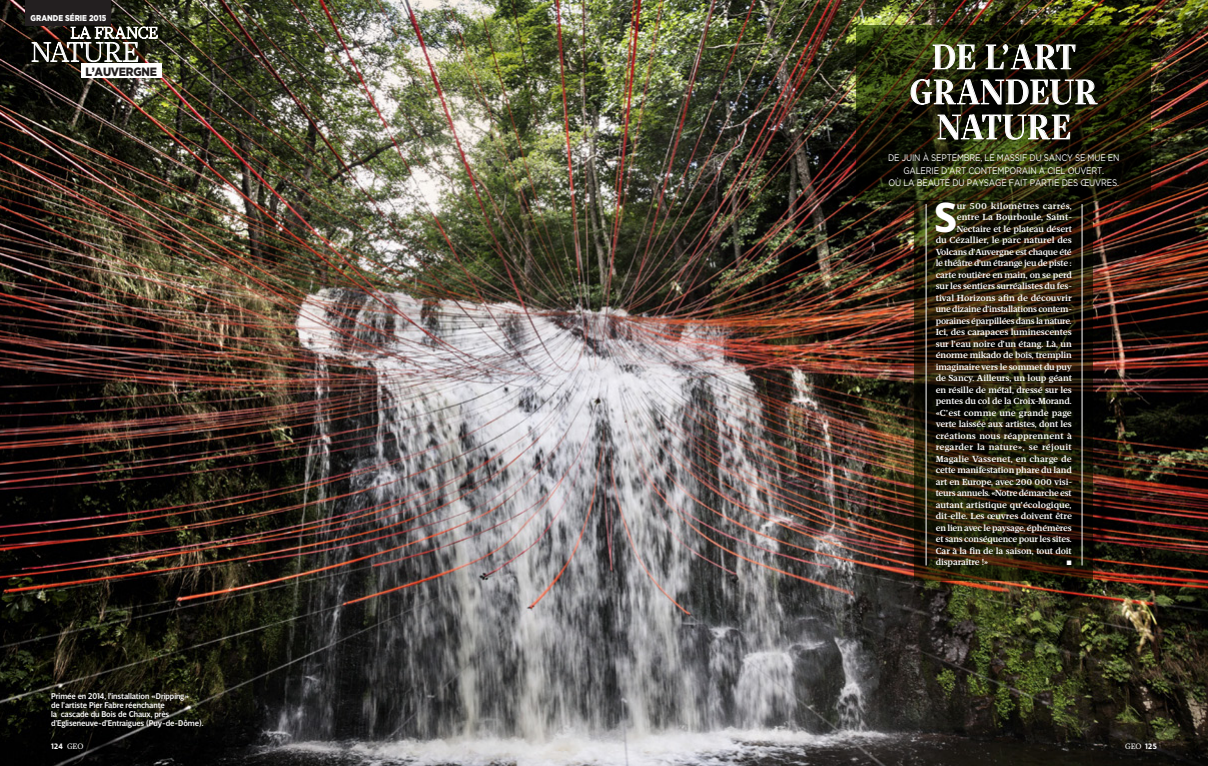
<style>
.page{position:relative;width:1208px;height:766px;background:#fff}
.page>*{position:absolute;margin:0;border:0;box-sizing:border-box;transform-origin:0 0}
.TEXTE_LEADER_NB{font:700 42.8px "Velino Sans";color:#fff}
.TITRE_DOUBLE{font:500 35px/35px "Mafra Display";letter-spacing:.03em;color:#fff;text-align:center;scale:.9 1}
.TÉTIÈRE__NATURE__TOU{font:300 27.5px "Mafra Display";letter-spacing:-.01em;color:#fff}
.TÉTIÈRE_REGION_TOURN{font:900 12px "Gotham";letter-spacing:-.02em;color:#231f20;scale:.9 1}
.CHAPO_SUJET_DOUBLE{font:9.5px/12.5px "Gotham";letter-spacing:-.02em;color:#fff;text-align:center;scale:.85 1}
.TEXTE_LEADER_NB-2{font:500 9px "Mafra";letter-spacing:-.015em;color:#fff}
.TEXTE_LEADER_NB-3{font:500 9px "Mafra";letter-spacing:.005em;color:#fff}
.TEXTE_LEADER_NB-4{font:500 9px "Mafra";letter-spacing:.025em;color:#fff}
.TEXTE_LEADER_NB-5{font:500 9px "Mafra";letter-spacing:.01em;color:#fff}
.TEXTE_LEADER_NB-6{font:500 9px "Mafra";letter-spacing:.02em;color:#fff}
.LEGENDE_MEDIUM_NB{font:500 8.5px/9px "Velino Sans";letter-spacing:-.01em;color:#fff}
.TÉTIÈRE_GRANDE_SERIE{font:900 8.5px "Gotham";color:#fff;scale:.85 1}
.ROULETTE{font:700 8px "Velino Sans";color:#fff}
.ROULETTE-2{font:8px "Mafra";color:#fff}
.TEXTE_LEADER_NB-7{font:6.5px "European Pi Three";color:#fff}
.s1{font-family:"Mafra";font-weight:400}
.s2{font-family:"Velino Sans";font-weight:700}
</style>
<div class="page">
<img style="left:0;top:0;width:1208px;height:765px">
<svg style="left:856px;top:26px;width:295px;height:175px;background:#202309"></svg>
<svg style="left:932px;top:44px;width:43px;height:26px"></svg>
<svg style="left:985px;top:42px;width:91px;height:28px;background:#3e3e34"></svg>
<svg style="left:910px;top:77px;width:188px;height:28px;background:#434239"></svg>
<img style="left:937px;top:112px;width:133px;height:28px">
<svg style="left:914px;top:201px;width:179px;height:380px;background:#1f1808"></svg>
<hr style="left:926px;top:204px;width:1px;height:361px;background:#fff">
<hr style="left:1081px;top:204px;width:1px;height:361px;background:#fff">
<div style="left:26px;top:0;width:85px;height:26px;background:#231f20"></div>
<svg style="left:158px;top:26px;width:4px;height:14px"></svg>
<svg style="left:26px;top:40px;width:119px;height:24px"></svg>
<img style="left:32px;top:26px;width:126px;height:36px">
<div style="left:81px;top:64px;width:81px;height:14px;background:#fff"></div>
<p class="TÉTIÈRE_GRANDE_SERIE" style="left:31px;top:12px;width:91px">GRANDE SÉRIE 2015</p>
<p class="TÉTIÈRE__NATURE__TOU" style="left:31px;top:35px;width:109px">NATURE</p>
<p class="TÉTIÈRE_REGION_TOURN" style="left:85px;top:63px;width:81px">L’AUVERGNE</p>
<p class="LEGENDE_MEDIUM_NB" style="left:51px;top:691px;width:154px">Primée en 2014, l’installation «Dripping»<br>de l’artiste Pier Fabre réenchante<br>la cascade du Bois de Chaux, près d’Egliseneuve-d’Entraigues (Puy-de-Dôme).</p>
<p class="TITRE_DOUBLE" style="left:910px;top:39px;width:210px">DE L’ART<br>GRANDEUR<br>NATURE</p>
<p class="CHAPO_SUJET_DOUBLE" style="left:888px;top:151px;width:274px">DE JUIN À SEPTEMBRE, LE MASSIF DU SANCY SE MUE EN<br>GALERIE D’ART CONTEMPORAIN À CIEL OUVERT.<br>OÙ LA BEAUTÉ DU PAYSAGE FAIT PARTIE DES ŒUVRES.</p>
<p class="TEXTE_LEADER_NB" style="left:933px;top:190px;width:25px">S</p>
<p class="TEXTE_LEADER_NB-6" style="left:956px;top:200px;width:117px">ur 500 kilomètres carrés,</p>
<p class="TEXTE_LEADER_NB-3" style="left:956px;top:211px;width:117px">entre La Bourboule, Saint-</p>
<p class="TEXTE_LEADER_NB-2" style="left:956px;top:223px;width:117px">Nectaire et le plateau désert</p>
<p class="TEXTE_LEADER_NB-2" style="left:935px;top:234px;width:138px">du Cézallier, le parc naturel des</p>
<p class="TEXTE_LEADER_NB-2" style="left:935px;top:246px;width:137px">Volcans d’Auvergne est chaque été</p>
<p class="TEXTE_LEADER_NB-2" style="left:935px;top:257px;width:138px">le théâtre d’un étrange jeu de piste :</p>
<p class="TEXTE_LEADER_NB-2" style="left:935px;top:269px;width:138px">carte routière en main, on se perd</p>
<p class="TEXTE_LEADER_NB-2" style="left:935px;top:280px;width:138px">sur les sentiers surréalistes du fes-</p>
<p class="TEXTE_LEADER_NB-2" style="left:935px;top:292px;width:138px">tival Horizons afin de découvrir</p>
<p class="TEXTE_LEADER_NB-2" style="left:935px;top:303px;width:138px">une dizaine d’installations contem-</p>
<p class="TEXTE_LEADER_NB-2" style="left:935px;top:315px;width:138px">poraines éparpillées dans la nature.</p>
<p class="TEXTE_LEADER_NB-2" style="left:935px;top:326px;width:137px">Ici, des carapaces luminescentes</p>
<p class="TEXTE_LEADER_NB-2" style="left:935px;top:338px;width:138px">sur l’eau noire d’un étang. Là, un</p>
<p class="TEXTE_LEADER_NB-2" style="left:935px;top:349px;width:138px">énorme mikado de bois, tremplin</p>
<p class="TEXTE_LEADER_NB-2" style="left:935px;top:361px;width:138px">imaginaire vers le sommet du puy</p>
<p class="TEXTE_LEADER_NB-2" style="left:935px;top:372px;width:138px">de Sancy. Ailleurs, un loup géant</p>
<p class="TEXTE_LEADER_NB-2" style="left:935px;top:384px;width:138px">en résille de métal, dressé sur les</p>
<p class="TEXTE_LEADER_NB-2" style="left:935px;top:395px;width:138px">pentes du col de la Croix-Morand.</p>
<p class="TEXTE_LEADER_NB-3" style="left:935px;top:407px;width:138px">«C’est comme une grande page</p>
<p class="TEXTE_LEADER_NB-2" style="left:935px;top:418px;width:138px">verte laissée aux artistes, dont les</p>
<p class="TEXTE_LEADER_NB-5" style="left:935px;top:430px;width:138px">créations nous réapprennent à</p>
<p class="TEXTE_LEADER_NB-4" style="left:935px;top:441px;width:137px">regarder la nature», se réjouit</p>
<p class="TEXTE_LEADER_NB-3" style="left:935px;top:453px;width:137px">Magalie Vassenet, en charge de</p>
<p class="TEXTE_LEADER_NB-2" style="left:935px;top:464px;width:138px">cette manifestation phare du land</p>
<p class="TEXTE_LEADER_NB-2" style="left:935px;top:476px;width:138px">art en Europe, avec 200 000 visi-</p>
<p class="TEXTE_LEADER_NB-2" style="left:935px;top:487px;width:137px">teurs annuels. «Notre démarche est</p>
<p class="TEXTE_LEADER_NB-2" style="left:935px;top:499px;width:137px">autant artistique qu’écologique,</p>
<p class="TEXTE_LEADER_NB-2" style="left:935px;top:510px;width:138px">dit-elle. Les œuvres doivent être</p>
<p class="TEXTE_LEADER_NB-2" style="left:935px;top:522px;width:138px">en lien avec le paysage, éphémères</p>
<p class="TEXTE_LEADER_NB-2" style="left:935px;top:533px;width:137px">et sans conséquence pour les sites.</p>
<p class="TEXTE_LEADER_NB-2" style="left:935px;top:545px;width:138px">Car à la fin de la saison, tout doit</p>
<p class="TEXTE_LEADER_NB-2" style="left:935px;top:556px;width:54px">disparaître !»</p>
<p class="TEXTE_LEADER_NB-7" style="left:1066px;top:558px;width:7px">L</p>
<p class="ROULETTE" style="left:51px;top:740px;width:34px">124 <span class="s1">GEO</span></p>
<p class="ROULETTE-2" style="left:1125px;top:741px;width:33px">GEO <span class="s2">125</span></p>
</div>
